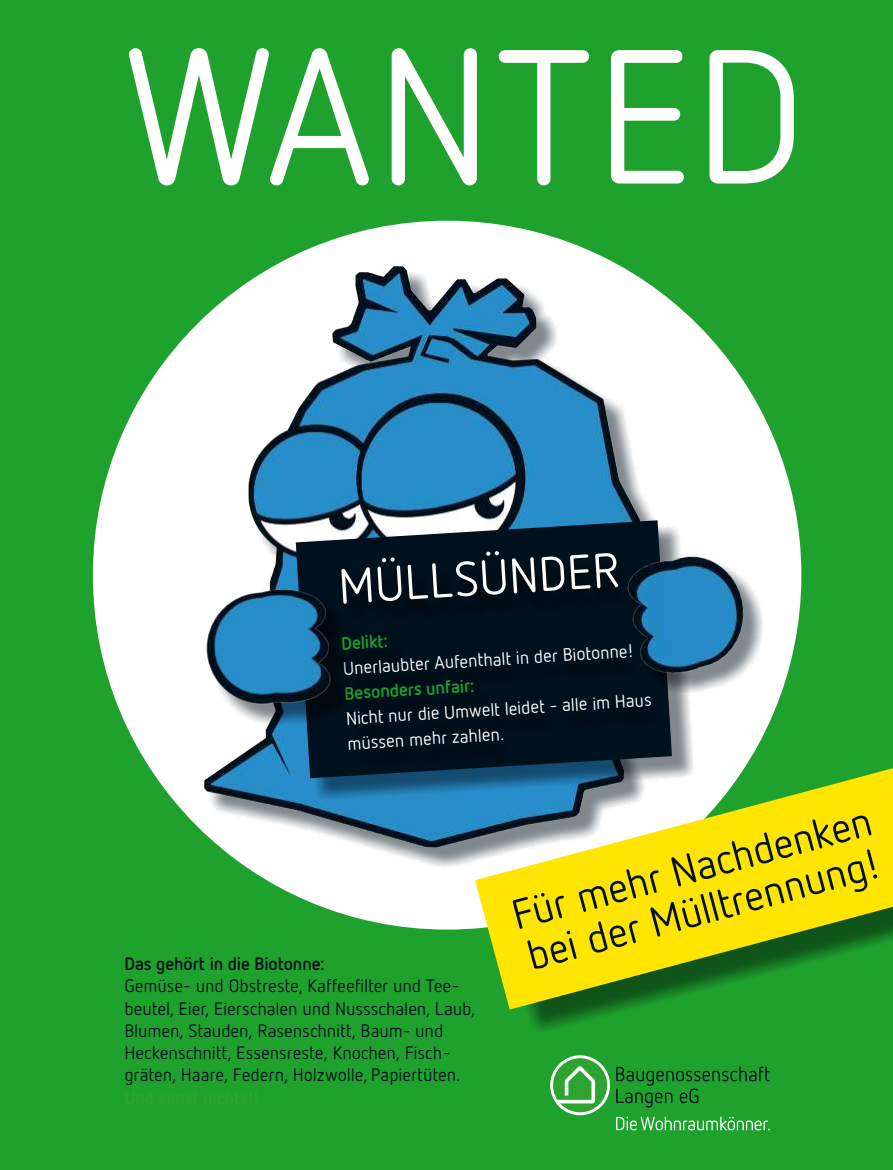
<style>
.page{position:relative;width:893px;height:1170px;background:#fff}
.page>*{position:absolute;margin:0;border:0;box-sizing:border-box;transform-origin:0 0}
.t1{font:190.2px "Netto OT";letter-spacing:.01em;color:#fff}
.t2{font:48.6px "Netto OT";color:#fff}
.t3{font:41.7px/43px "Netto OT";color:#00111e}
.t4{font:18px/22.2px "Netto OT";letter-spacing:-.005em;color:#00111e}
.t5{font:18px/25.7px "Netto OT";color:#fff}
.t6{font:700 18px "Netto OT";letter-spacing:-.005em;color:#00111e}
.t7{font:700 18px "Netto OT";color:#1fa12e}
</style>
<div class="page">
<div style="left:0;top:0;width:893px;height:1169px;background:#1fa12e"></div>
<div style="left:93px;top:221px;width:708px;height:708px;background:#fff;border-radius:50%"></div>
<svg style="left:552px;top:1056px;width:57px;height:57px"></svg>
<div style="left:550px;top:1055px;width:60px;height:60px;border:3px solid #fff;border-radius:50%"></div>
<svg style="left:556px;top:1066px;width:39px;height:36px"></svg>
<svg style="left:616px;top:1066px;width:154px;height:41px"></svg>
<svg style="left:616px;top:1116px;width:154px;height:14px"></svg>
<svg style="left:509px;top:1009px;width:117px;height:21px"></svg>
<svg style="left:475px;top:768px;width:418px;height:241px;fill:#ffe500"></svg>
<img style="left:180px;top:256px;width:490px;height:630px">
<svg style="left:301px;top:711px;width:393px;height:89px;background:#5b90b0"></svg>
<svg style="left:296px;top:520px;width:376px;height:258px;fill:#00111e"></svg>
<div style="left:347px;top:557px;width:312px;height:214px;background:#00111e"></div>
<img style="left:180px;top:559px;width:196px;height:222px">
<img style="left:571px;top:468px;width:210px;height:243px">
<h1 class="t1" style="left:124px;top:0;width:683px">WANTED</h1>
<h2 class="t2" style="left:336px;top:558px;width:280px;rotate:-4deg">M ÜLLSÜNDER</h2>
<p class="t7" style="left:341px;top:631px;width:48px;rotate:-3deg">Delikt:</p>
<p class="t5" style="left:342px;top:654px;width:295px;rotate:-3deg">Unerlaubter Aufenthalt in der Biotonne!</p>
<p class="t7" style="left:344px;top:681px;width:131px;rotate:-3deg">Besonders unfair:</p>
<p class="t5" style="left:345px;top:703px;width:308px;rotate:-3deg">Nicht nur die Umw elt leidet - alle im Haus müssen mehr zahlen.</p>
<p class="t6" style="left:124px;top:952px;width:201px">Das gehört in die Biotonne:</p>
<p class="t4" style="left:124px;top:974px;width:352px">Gemüse- und Obstreste, Kaffeefilter und Tee&shy;beutel, Eier, Eierschalen und Nussschalen, Laub, Blumen, Stauden, Rasenschnitt, Baum- und Heckenschnitt, Essensreste, Knochen, Fisch&shy;gräten, Haare, Federn, Holzwolle, Papiertüten.</p>
<h3 class="t3" style="left:507px;top:894px;width:375px;rotate:-15deg">Für mehr Nachdenken bei der M ülltrennung!</h3>
</div>
